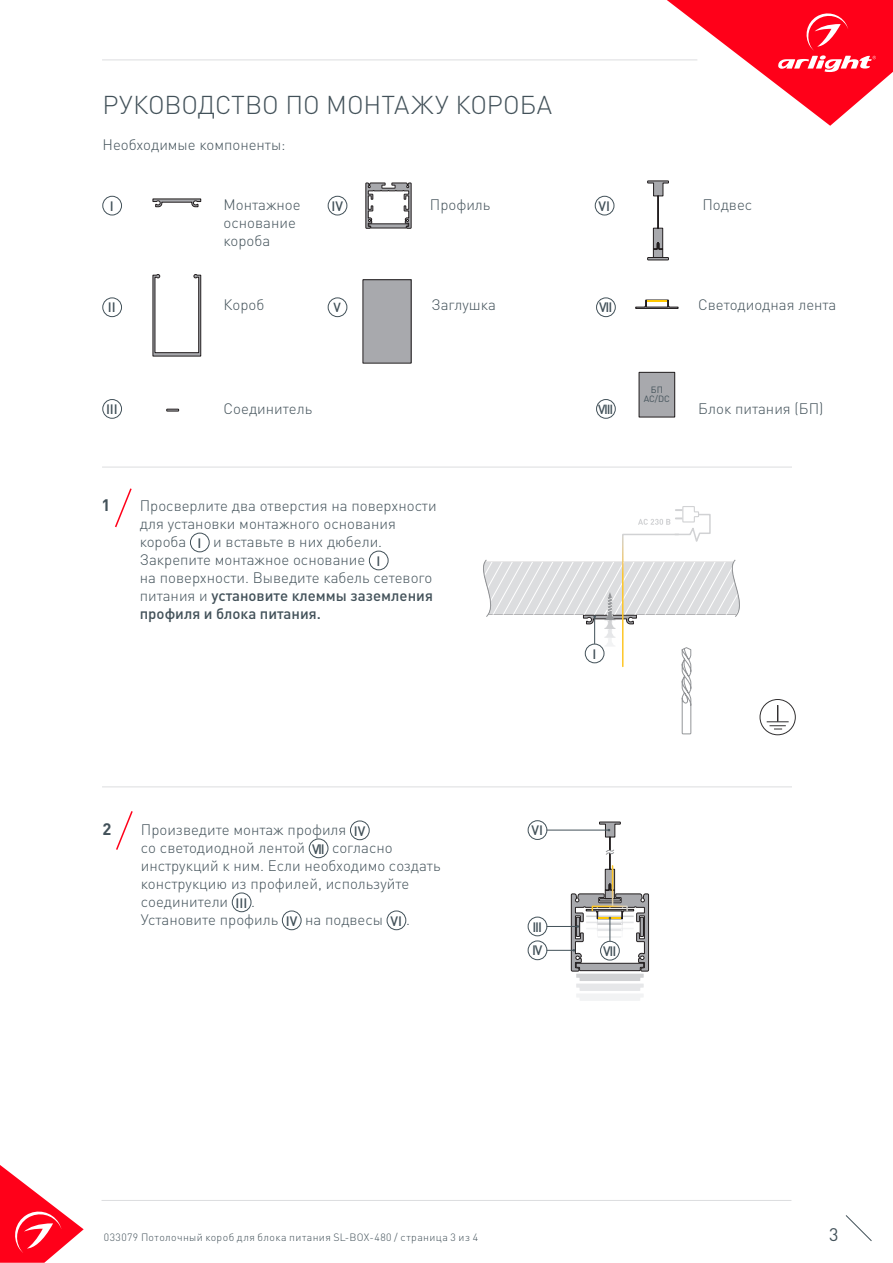
<style>
.page{position:relative;width:893px;height:1263px;background:#fff}
.page>*{position:absolute;margin:0;border:0;box-sizing:border-box;transform-origin:0 0}
.t1{font:300 25.5px "DIN Pro";letter-spacing:-.005em;color:#425159}
.t2{font:18px "DIN Pro";color:#425159}
.t3{font:700 16.5px "DIN Pro";color:#425159}
.t4{font:300 15px/18px "DIN Pro";color:#425159}
.t5{font:500 15px/18px "DIN Pro";color:#425159;text-align:justify}
.t6{font:500 13.5px "DIN Pro";color:#425159}
.t7{font:500 13.05px "DIN Pro";color:#425159}
.t8{font:300 10.5px "DIN Pro";letter-spacing:.035em;color:#425159}
.t9{font:9px "DIN Pro";color:#425159}
.s1{font-weight:300}
</style>
<div class="page">
<svg style="left:0;top:1165px;width:84px;height:98px"></svg>
<svg style="left:845px;top:1215px;width:27px;height:26px"></svg>
<svg style="left:667px;top:0;width:226px;height:126px"></svg>
<hr style="left:102px;top:60px;width:595px;height:1px;background:#dcdddf">
<hr style="left:102px;top:1200px;width:689px;height:1px;background:#dcdddf">
<hr style="left:102px;top:467px;width:690px;height:1px;background:#dcdddf">
<div style="left:103px;top:196px;width:19px;height:19px;border:1px solid #425159;border-radius:50%"></div>
<div style="left:103px;top:298px;width:19px;height:19px;border:1px solid #425159;border-radius:50%"></div>
<div style="left:103px;top:399px;width:19px;height:19px;border:1px solid #425159;border-radius:50%"></div>
<div style="left:328px;top:196px;width:19px;height:19px;border:1px solid #425159;border-radius:50%"></div>
<div style="left:596px;top:298px;width:19px;height:19px;border:1px solid #425159;border-radius:50%"></div>
<div style="left:596px;top:399px;width:19px;height:19px;border:1px solid #425159;border-radius:50%"></div>
<div style="left:595px;top:196px;width:19px;height:19px;border:1px solid #425159;border-radius:50%"></div>
<div style="left:350px;top:821px;width:19px;height:19px;border:1px solid #425159;border-radius:50%"></div>
<div style="left:309px;top:839px;width:19px;height:19px;border:1px solid #425159;border-radius:50%"></div>
<div style="left:232px;top:893px;width:19px;height:19px;border:1px solid #425159;border-radius:50%"></div>
<div style="left:282px;top:911px;width:19px;height:19px;border:1px solid #425159;border-radius:50%"></div>
<div style="left:387px;top:911px;width:19px;height:19px;border:1px solid #425159;border-radius:50%"></div>
<svg style="left:116px;top:811px;width:17px;height:39px"></svg>
<div style="left:328px;top:298px;width:19px;height:19px;border:1px solid #425159;border-radius:50%"></div>
<div style="left:639px;top:372px;width:36px;height:45px;background:#a8a9ad"></div>
<div style="left:639px;top:372px;width:36px;height:45px;border:1px solid #231f20"></div>
<hr style="left:102px;top:786px;width:690px;height:1px;background:#dcdddf">
<svg style="left:115px;top:488px;width:17px;height:40px"></svg>
<div style="left:190px;top:533px;width:19px;height:19px;border:1px solid #425159;border-radius:50%"></div>
<div style="left:369px;top:551px;width:19px;height:19px;border:1px solid #425159;border-radius:50%"></div>
<svg style="left:635px;top:300px;width:43px;height:9px"></svg>
<div style="left:760px;top:699px;width:36px;height:36px;border:1px solid #312f30;border-radius:50%"></div>
<svg style="left:767px;top:705px;width:22px;height:25px"></svg>
<svg style="left:483px;top:506px;width:257px;height:229px"></svg>
<svg style="left:365px;top:183px;width:46px;height:46px"></svg>
<svg style="left:647px;top:181px;width:22px;height:79px"></svg>
<div style="left:363px;top:280px;width:48px;height:83px;background:#a8a9ad"></div>
<svg style="left:166px;top:409px;width:13px;height:2px"></svg>
<div style="left:528px;top:941px;width:19px;height:19px;border:1px solid #425159;border-radius:50%"></div>
<div style="left:528px;top:917px;width:19px;height:19px;border:1px solid #425159;border-radius:50%"></div>
<div style="left:528px;top:820px;width:19px;height:20px;border:1px solid #425159;border-radius:50%"></div>
<svg style="left:547px;top:822px;width:102px;height:179px"></svg>
<svg style="left:153px;top:199px;width:48px;height:8px"></svg>
<svg style="left:153px;top:274px;width:48px;height:82px"></svg>
<p class="t1" style="left:103px;top:87px;width:451px">РУКОВОДСТВО ПО МОНТАЖУ КОРОБА</p>
<p class="t4" style="left:103px;top:134px;width:185px">Необходимые компоненты:</p>
<p class="t6" style="left:110px;top:197px;width:5px">I</p>
<p class="t4" style="left:224px;top:195px;width:78px">Монтажное основание короба</p>
<p class="t6" style="left:332px;top:197px;width:13px">IV</p>
<p class="t4" style="left:430px;top:195px;width:62px">Профиль</p>
<p class="t4" style="left:702px;top:195px;width:51px">Подвес</p>
<p class="t6" style="left:599px;top:197px;width:13px">VI</p>
<p class="t6" style="left:108px;top:298px;width:9px">II</p>
<p class="t4" style="left:224px;top:295px;width:42px">Короб</p>
<p class="t4" style="left:431px;top:295px;width:66px">Заглушка</p>
<p class="t4" style="left:698px;top:295px;width:140px">Светодиодная лента</p>
<p class="t6" style="left:599px;top:298px;width:15px">VII</p>
<p class="t7" style="left:333px;top:299px;width:9px">V</p>
<p class="t6" style="left:106px;top:400px;width:13px">III</p>
<p class="t4" style="left:224px;top:399px;width:90px">Соединитель</p>
<p class="t7" style="left:598px;top:401px;width:16px">VIII</p>
<p class="t9" style="left:651px;top:383px;width:14px">БП</p>
<p class="t9" style="left:644px;top:392px;width:28px">AC/DC</p>
<p class="t4" style="left:698px;top:399px;width:127px">Блок питания (БП)</p>
<p class="t3" style="left:102px;top:494px;width:10px">1</p>
<p class="t4" style="left:140px;top:496px;width:298px">Просверлите два отверстия на поверхности для установки монтажного основания короба</p>
<p class="t4" style="left:140px;top:532px;width:244px;text-indent:73px">и вставьте в них дюбели.<br>Закрепите монтажное основание</p>
<p class="t6" style="left:198px;top:534px;width:5px">I</p>
<p class="t6" style="left:377px;top:552px;width:5px">I</p>
<p class="t5" style="left:140px;top:568px;width:295px"><span class="s1">на поверхности. Выведите кабель сетевого питания и</span> установите клеммы заземления профиля и блока питания.</p>
<p class="t3" style="left:103px;top:818px;width:10px">2</p>
<p class="t4" style="left:141px;top:820px;width:207px">Произведите монтаж профиля</p>
<p class="t6" style="left:354px;top:821px;width:13px">IV</p>
<p class="t4" style="left:141px;top:838px;width:166px">со светодиодной лентой</p>
<p class="t6" style="left:312px;top:839px;width:14px">VII</p>
<p class="t4" style="left:141px;top:838px;width:301px;text-indent:191px">согласно инструкций к ним. Если необходимо создать конструкцию из профилей, используйте соединители</p>
<p class="t6" style="left:235px;top:893px;width:13px">III</p>
<p class="t4" style="left:141px;top:892px;width:139px;text-indent:110px">.<br>Установите профиль</p>
<p class="t6" style="left:286px;top:911px;width:13px">IV</p>
<p class="t4" style="left:305px;top:910px;width:79px">на подвесы</p>
<p class="t6" style="left:390px;top:911px;width:13px">VI</p>
<p class="t4" style="left:406px;top:910px;width:5px">.</p>
<p class="t6" style="left:592px;top:644px;width:5px">I</p>
<p class="t6" style="left:531px;top:821px;width:13px">VI</p>
<p class="t6" style="left:532px;top:917px;width:11px">III</p>
<p class="t6" style="left:532px;top:941px;width:12px">IV</p>
<p class="t6" style="left:603px;top:942px;width:15px">VII</p>
<p class="t8" style="left:104px;top:1230px;width:376px">033079 Потолочный короб для блока питания SL-BOX-480 / страница 3 из 4</p>
<p class="t2" style="left:829px;top:1222px;width:11px">3</p>
</div>
